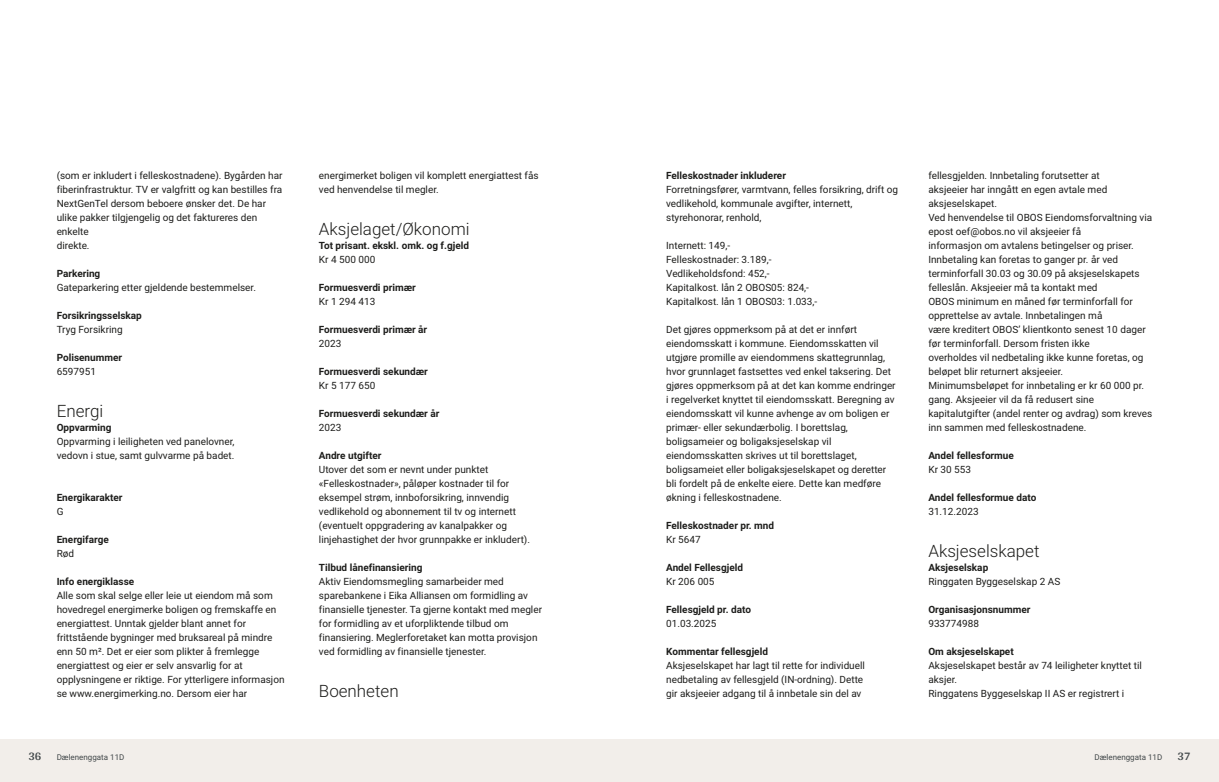
<style>
.page{position:relative;width:1219px;height:782px;background:#fff}
.page>*{position:absolute;margin:0;border:0;box-sizing:border-box;transform-origin:0 0}
.t1{font:300 17px "Roboto Vitec";color:#1d1d1b}
.t2{font:700 12px "Arya";color:#414749}
.t3{font:10px/14px "Roboto Vitec";color:#1d1d1b}
.t4{font:700 10px "Roboto Vitec";color:#1d1d1b}
.t5{font:8px "Roboto Vitec";color:#414749}
</style>
<div class="page">
<div style="left:0;top:739px;width:612px;height:42px;background:#f2eeea"></div>
<div style="left:607px;top:739px;width:612px;height:42px;background:#f2eeea"></div>
<p class="t3" style="left:57px;top:167px;width:227px">(som er inkludert i felleskostnadene). Bygården har fiberinfrastruktur. TV er valgfritt og kan bestilles fra NextGenTel dersom beboere ønsker det. De har ulike pakker tilgjengelig og det faktureres den enkelte<br>direkte.</p>
<p class="t4" style="left:57px;top:266px;width:45px">Parkering</p>
<p class="t3" style="left:57px;top:279px;width:201px">Gateparkering etter gjeldende bestemmelser.</p>
<p class="t4" style="left:57px;top:308px;width:87px">Forsikringsselskap</p>
<p class="t3" style="left:57px;top:321px;width:67px">Tryg Forsikring</p>
<p class="t4" style="left:57px;top:350px;width:67px">Polisenummer</p>
<p class="t3" style="left:57px;top:363px;width:41px">6597951</p>
<h1 class="t1" style="left:57px;top:398px;width:48px">Energi</h1>
<p class="t4" style="left:57px;top:420px;width:56px">Oppvarming</p>
<p class="t3" style="left:57px;top:433px;width:179px">Oppvarming i leiligheten ved panelovner, vedovn i stue, samt gulvvarme på badet.</p>
<p class="t4" style="left:57px;top:490px;width:67px">Energikarakter</p>
<p class="t3" style="left:57px;top:503px;width:8px">G</p>
<p class="t4" style="left:57px;top:532px;width:54px">Energifarge</p>
<p class="t3" style="left:57px;top:545px;width:19px">Rød</p>
<p class="t4" style="left:57px;top:574px;width:79px">Info energiklasse</p>
<p class="t3" style="left:57px;top:587px;width:229px">Alle som skal selge eller leie ut eiendom må som hovedregel energimerke boligen og fremskaffe en energiattest. Unntak gjelder blant annet for frittstående bygninger med bruksareal på mindre enn 50 m². Det er eier som plikter å fremlegge energiattest og eier er selv ansvarlig for at opplysningene er riktige. For ytterligere informasjon se www.energimerking.no. Dersom eier har</p>
<p class="t2" style="left:28px;top:749px;width:15px">36</p>
<p class="t5" style="left:57px;top:751px;width:69px">Dælenenggata 11D</p>
<p class="t3" style="left:319px;top:167px;width:221px">energimerket boligen vil komplett energiattest fås ved henvendelse til megler.</p>
<h1 class="t1" style="left:319px;top:216px;width:152px">Aksjelaget/ Økonomi</h1>
<p class="t4" style="left:319px;top:238px;width:152px">Tot prisant. ekskl. omk. og f.gjeld</p>
<p class="t3" style="left:319px;top:251px;width:58px">Kr 4 500 000</p>
<p class="t4" style="left:319px;top:280px;width:98px">Formuesverdi primær</p>
<p class="t3" style="left:319px;top:293px;width:58px">Kr 1 294 413</p>
<p class="t4" style="left:319px;top:322px;width:110px">Formuesverdi primær år</p>
<p class="t3" style="left:319px;top:335px;width:24px">2023</p>
<p class="t4" style="left:319px;top:364px;width:111px">Formuesverdi sekundær</p>
<p class="t3" style="left:319px;top:377px;width:58px">Kr 5 177 650</p>
<p class="t4" style="left:319px;top:406px;width:122px">Formuesverdi sekundær år</p>
<p class="t3" style="left:319px;top:419px;width:24px">2023</p>
<p class="t4" style="left:319px;top:448px;width:64px">Andre utgifter</p>
<p class="t3" style="left:319px;top:461px;width:213px">Utover det som er nevnt under punktet «Felleskostnader», påløper kostnader til for eksempel strøm, innboforsikring, innvendig vedlikehold og abonnement til tv og internett (eventuelt oppgradering av kanalpakker og linjehastighet der hvor grunnpakke er inkludert).</p>
<p class="t4" style="left:319px;top:560px;width:105px">Tilbud lånefinansiering</p>
<p class="t3" style="left:319px;top:573px;width:225px">Aktiv Eiendomsmegling samarbeider med sparebankene i Eika Alliansen om formidling av finansielle tjenester. Ta gjerne kontakt med megler for formidling av et uforpliktende tilbud om finansiering. Meglerforetaket kan motta provisjon ved formidling av finansielle tjenester.</p>
<h1 class="t1" style="left:319px;top:678px;width:81px">Boenheten</h1>
<p class="t4" style="left:666px;top:168px;width:121px">Felleskostnader inkluderer</p>
<p class="t3" style="left:666px;top:181px;width:233px">Forretningsfører, varmtvann, felles forsikring, drift og vedlikehold, kommunale avgifter, internett, styrehonorar, renhold,</p>
<p class="t3" style="left:666px;top:237px;width:153px">Internett: 149,‑<br>Felleskostnader: 3.189,‑<br>Vedlikeholdsfond: 452,‑<br>Kapitalkost. lån 2 OBOS05: 824,‑<br>Kapitalkost. lån 1 OBOS03: 1.033,‑</p>
<p class="t3" style="left:666px;top:321px;width:231px">Det gjøres oppmerksom på at det er innført eiendomsskatt i kommune. Eiendomsskatten vil utgjøre promille av eiendommens skattegrunnlag, hvor grunnlaget fastsettes ved enkel taksering. Det gjøres oppmerksom på at det kan komme endringer i regelverket knyttet til eiendomsskatt. Beregning av eiendomsskatt vil kunne avhenge av om boligen er primær‑ eller sekundærbolig. I borettslag, boligsameier og boligaksjeselskap vil eiendomsskatten skrives ut til borettslaget, boligsameiet eller boligaksjeselskapet og deretter bli fordelt på de enkelte eiere. Dette kan medføre økning i felleskostnadene.</p>
<p class="t4" style="left:666px;top:518px;width:110px">Felleskostnader pr. mnd</p>
<p class="t3" style="left:666px;top:531px;width:36px">Kr 5647</p>
<p class="t4" style="left:666px;top:560px;width:78px">Andel Fellesgjeld</p>
<p class="t3" style="left:666px;top:573px;width:50px">Kr 206 005</p>
<p class="t4" style="left:666px;top:602px;width:86px">Fellesgjeld pr. dato</p>
<p class="t3" style="left:666px;top:615px;width:52px">01.03.2025</p>
<p class="t4" style="left:666px;top:644px;width:103px">Kommentar fellesgjeld</p>
<p class="t3" style="left:666px;top:657px;width:200px">Aksjeselskapet har lagt til rette for individuell nedbetaling av fellesgjeld (IN‑ordning). Dette gir aksjeeier adgang til å innbetale sin del av</p>
<p class="t3" style="left:928px;top:167px;width:225px">fellesgjelden. Innbetaling forutsetter at<br>aksjeeier har inngått en egen avtale med aksjeselskapet.<br>Ved henvendelse til OBOS Eiendomsforvaltning via epost oef@obos.no vil aksjeeier få<br>informasjon om avtalens betingelser og priser.<br>Innbetaling kan foretas to ganger pr. år ved terminforfall 30.03 og 30.09 på aksjeselskapets felleslån. Aksjeeier må ta kontakt med<br>OBOS minimum en måned før terminforfall for opprettelse av avtale. Innbetalingen må<br>være kreditert OBOS’ klientkonto senest 10 dager før terminforfall. Dersom fristen ikke<br>overholdes vil nedbetaling ikke kunne foretas, og beløpet blir returnert aksjeeier.<br>Minimumsbeløpet for innbetaling er kr 60 000 pr. gang. Aksjeeier vil da få redusert sine kapitalutgifter (andel renter og avdrag) som kreves inn sammen med felleskostnadene.</p>
<p class="t4" style="left:928px;top:448px;width:87px">Andel fellesformue</p>
<p class="t3" style="left:928px;top:461px;width:44px">Kr 30 553</p>
<p class="t4" style="left:928px;top:490px;width:109px">Andel fellesformue dato</p>
<p class="t3" style="left:928px;top:503px;width:52px">31.12.2023</p>
<h1 class="t1" style="left:928px;top:538px;width:113px">Aksjeselskapet</h1>
<p class="t4" style="left:928px;top:560px;width:61px">Aksjeselskap</p>
<p class="t3" style="left:928px;top:573px;width:133px">Ringgaten Byggeselskap 2 AS</p>
<p class="t4" style="left:928px;top:602px;width:103px">Organisasjonsnummer</p>
<p class="t3" style="left:928px;top:615px;width:52px">933774988</p>
<p class="t4" style="left:928px;top:644px;width:87px">Om aksjeselskapet</p>
<p class="t3" style="left:928px;top:657px;width:215px">Aksjeselskapet består av 74 leiligheter knyttet til aksjer.<br>Ringgatens Byggeselskap II AS er registrert i</p>
<p class="t5" style="left:1094px;top:751px;width:69px">Dælenenggata 11D</p>
<p class="t2" style="left:1177px;top:749px;width:15px">37</p>
</div>
